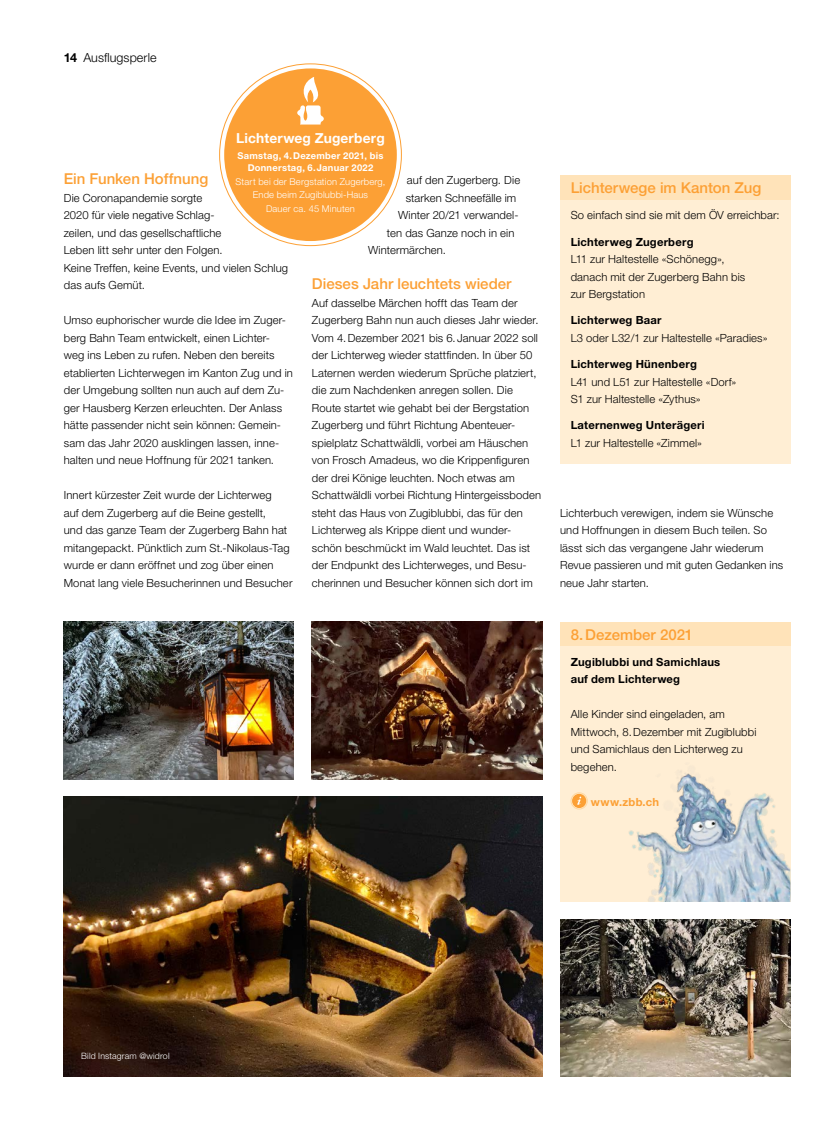
<style>
.page{position:relative;width:833px;height:1134px;background:#fff}
.page>*{position:absolute;margin:0;border:0;box-sizing:border-box;transform-origin:0 0}
.Zwischentitel_gross{font:500 15px "Helvetica Neue LT Std";color:#fca035}
.Infotabelle_Kopfzeil{font:500 15px "Helvetica Neue LT Std";color:#fca035}
.t1{font:700 13.75px "Helvetica Neue LT Com";letter-spacing:.01em;color:#fff}
.t2{font:300 12.5px "Helvetica Neue LT Std";letter-spacing:.005em;color:#000}
.Grundtext{font:300 11.25px/17.5px "Helvetica Neue LT Std";letter-spacing:.01em;color:#000}
.Grundtext-2{font:700 11.25px/17.5px "Helvetica Neue LT Std";letter-spacing:.02em;color:#000}
.Grundtext-3{font:700 11.25px "Helvetica Neue LT Std";letter-spacing:.02em;color:#fca035}
.Grundtext-4{font:300 9.38px/12.5px "Helvetica Neue LT Std";letter-spacing:.015em;color:#fff;text-align:center}
.Grundtext-5{font:700 9.38px/12.5px "Helvetica Neue LT Std";letter-spacing:.025em;color:#fff;text-align:center}
.Bildlegende{font:300 8.75px "Helvetica Neue LT Std";letter-spacing:.015em;color:#fff}
.s1{font-weight:700}
</style>
<div class="page">
<div style="left:224px;top:68px;width:173px;height:173px;background:#fca035;border-radius:50%"></div>
<div style="left:560px;top:175px;width:230px;height:25px;background:#ffe3b9"></div>
<div style="left:560px;top:200px;width:230px;height:264px;background:#ffeed4"></div>
<div style="left:560px;top:622px;width:230px;height:25px;background:#ffe3b9"></div>
<div style="left:560px;top:647px;width:230px;height:255px;background:#ffeed4"></div>
<div style="left:570px;top:792px;width:17px;height:17px;border:1px solid #ffd9a0;border-radius:50%"></div>
<div style="left:572px;top:794px;width:14px;height:14px;background:#fca035;border-radius:50%"></div>
<svg style="left:577px;top:797px;width:4px;height:8px"></svg>
<img style="left:63px;top:797px;width:479px;height:280px">
<img style="left:63px;top:622px;width:231px;height:157px">
<img style="left:312px;top:622px;width:230px;height:157px">
<img style="left:560px;top:919px;width:230px;height:158px">
<img style="left:629px;top:771px;width:161px;height:131px">
<svg style="left:297px;top:77px;width:27px;height:48px"></svg>
<p class="t2" style="left:64px;top:50px;width:94px"><span class="s1">14</span> Ausflugsperle</p>
<p class="t1" style="left:236px;top:129px;width:150px">Lichterweg Zugerberg</p>
<p class="Grundtext-5" style="left:238px;top:149px;width:147px">Samstag, 4.Dezember 2021, bis<br>Donnerstag, 6.Januar 2022</p>
<p class="Grundtext-4" style="left:235px;top:176px;width:151px">Start bei der Bergstation Zugerberg,<br>Ende beim Zugiblubbi-Haus</p>
<p class="Grundtext-4" style="left:266px;top:202px;width:90px">Dauer ca. 45 Minuten</p>
<p class="Zwischentitel_gross" style="left:64px;top:170px;width:146px">Ein Funken Hoffnung</p>
<p class="Grundtext" style="left:64px;top:189px;width:226px">Die Coronapandemie sorgte<br>2020 für viele negative Schlag-<br>zeilen, und das gesellschaftliche<br>Leben litt sehr unter den Folgen.<br>Keine Treffen, keine Events, und vielen Schlug das aufs Gemüt.</p>
<p class="Grundtext" style="left:64px;top:311px;width:231px">Umso euphorischer wurde die Idee im Zuger&shy;berg Bahn Team entwickelt, einen Lichter&shy;weg ins Leben zu rufen. Neben den bereits etablierten Lichterwegen im Kanton Zug und in der Umgebung sollten nun auch auf dem Zu&shy;ger Hausberg Kerzen erleuchten. Der Anlass hätte passender nicht sein können: Gemein&shy;sam das Jahr 2020 ausklingen lassen, inne&shy;halten und neue Hoffnung für 2021 tanken.</p>
<p class="Grundtext" style="left:64px;top:486px;width:230px">Innert kürzester Zeit wurde der Lichterweg<br>auf dem Zugerberg auf die Beine gestellt,<br>und das ganze Team der Zugerberg Bahn hat mitangepackt. Pünktlich zum St.-Nikolaus-Tag wurde er dann eröffnet und zog über einen Monat lang viele Besucherinnen und Besucher</p>
<p class="Grundtext" style="left:407px;top:171px;width:115px">auf den Zugerberg. Die</p>
<p class="Grundtext" style="left:406px;top:189px;width:112px">starken Schneefälle im</p>
<p class="Grundtext" style="left:398px;top:206px;width:122px">Winter 20/21 verwandel-</p>
<p class="Grundtext" style="left:387px;top:224px;width:129px">ten das Ganze noch in ein</p>
<p class="Grundtext" style="left:368px;top:241px;width:79px">Wintermärchen.</p>
<p class="Zwischentitel_gross" style="left:312px;top:275px;width:201px">Dieses Jahr leuchtets wieder</p>
<p class="Grundtext" style="left:312px;top:294px;width:231px">Auf dasselbe Märchen hofft das Team der Zugerberg Bahn nun auch dieses Jahr wieder.<br>Vom 4.Dezember 2021 bis 6. Januar 2022 soll der Lichterweg wieder stattfinden. In über 50<br>Laternen werden wiederum Sprüche platziert, die zum Nachdenken anregen sollen. Die Route startet wie gehabt bei der Bergstation Zugerberg und führt Richtung Abenteuer&shy;spielplatz Schattwäldli, vorbei am Häuschen von Frosch Amadeus, wo die Krippenfiguren der drei Könige leuchten. Noch etwas am Schattwäldli vorbei Richtung Hintergeissboden steht das Haus von Zugiblubbi, das für den Lichterweg als Krippe dient und wunder&shy;schön beschmückt im Wald leuchtet. Das ist der Endpunkt des Lichterweges, und Besu&shy;cherinnen und Besucher können sich dort im</p>
<p class="Infotabelle_Kopfzeil" style="left:570px;top:179px;width:192px">Lichterwege im Kanton Zug</p>
<p class="Grundtext" style="left:570px;top:206px;width:211px">So einfach sind sie mit dem ÖV erreichbar:</p>
<p class="Grundtext" style="left:570px;top:233px;width:176px"><span class="s1">Lichterweg Zugerberg<br></span>L11 zur Haltestelle «Schönegg», danach mit der Zugerberg Bahn bis zur Bergstation</p>
<p class="Grundtext" style="left:570px;top:311px;width:198px"><span class="s1">Lichterweg Baar<br></span>L3 oder L32/1 zur Haltestelle «Paradies»</p>
<p class="Grundtext" style="left:570px;top:355px;width:167px"><span class="s1">Lichterweg Hünenberg<br></span>L41 und L51 zur Haltestelle «Dorf»<br>S1 zur Haltestelle «Zythus»</p>
<p class="Grundtext" style="left:570px;top:416px;width:135px"><span class="s1">Laternenweg Unterägeri<br></span>L1 zur Haltestelle «Zimmel»</p>
<p class="Grundtext" style="left:560px;top:504px;width:225px">Lichterbuch verewigen, indem sie Wünsche und Hoffnungen in diesem Buch teilen. So lässt sich das vergangene Jahr wiederum Revue passieren und mit guten Gedanken ins neue Jahr starten.</p>
<p class="Infotabelle_Kopfzeil" style="left:570px;top:625px;width:124px">8.Dezember 2021</p>
<p class="Grundtext-2" style="left:570px;top:653px;width:151px">Zugiblubbi und Samichlaus auf dem Lichterweg</p>
<p class="Grundtext" style="left:570px;top:705px;width:187px">Alle Kinder sind eingeladen, am<br>Mittwoch, 8.Dezember mit Zugiblubbi und Samichlaus den Lichterweg zu begehen.</p>
<p class="Grundtext-3" style="left:591px;top:795px;width:70px">www.zbb.ch</p>
<p class="Bildlegende" style="left:81px;top:1051px;width:90px">Bild Instagram @widrol</p>
</div>
